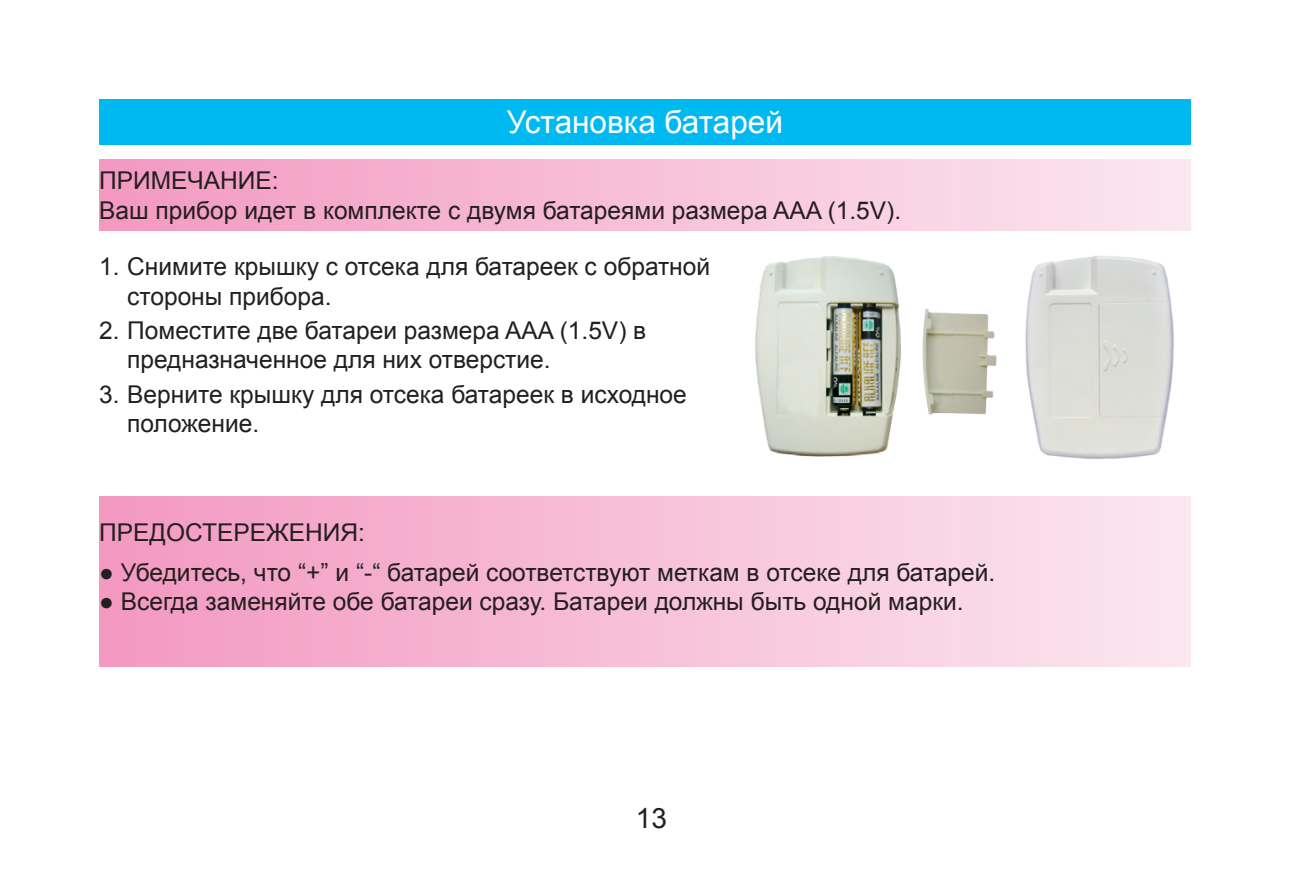
<style>
.page{position:relative;width:1290px;height:893px;background:#fff}
.page>*{position:absolute;margin:0;border:0;box-sizing:border-box;transform-origin:0 0}
.t1{font:31.5px "Arial";color:#fff}
.t2{font:28px "Arial";color:#231f20}
.t3{font:24.5px/29.4px "Arial";color:#231f20}
</style>
<div class="page">
<div style="left:99px;top:99px;width:1092px;height:46px;background:#00b9f1"></div>
<div style="left:99px;top:160px;width:1092px;height:71px;background:linear-gradient(to right,#f399c2,#fbe8ef)"></div>
<div style="left:99px;top:496px;width:1092px;height:171px;background:linear-gradient(to right,#f399c2,#fbe8ef)"></div>
<img style="left:755px;top:256px;width:242px;height:201px">
<img style="left:1025px;top:256px;width:149px;height:203px">
<p class="t1" style="left:507px;top:102px;width:278px">Установка батарей</p>
<p class="t3" style="left:99px;top:166px;width:181px">ПРИМЕЧАНИЕ:</p>
<p class="t3" style="left:99px;top:196px;width:803px">Ваш прибор идет в комплекте с двумя батареями размера AAA (1.5V).</p>
<p class="t3" style="left:127px;top:252px;width:584px;text-indent:-28px">1. Снимите крышку с отсека для батареек с обратной стороны прибора.</p>
<p class="t3" style="left:127px;top:316px;width:520px;text-indent:-28px">2. Поместите две батареи размера AAA (1.5V) в предназначенное для них отверстие.</p>
<p class="t3" style="left:127px;top:380px;width:561px;text-indent:-28px">3. Верните крышку для отсека батареек в исходное положение.</p>
<p class="t3" style="left:99px;top:518px;width:267px">ПРЕДОСТЕРЕЖЕНИЯ:</p>
<p class="t3" style="left:99px;top:557px;width:897px">● Убедитесь, что “+” и “-“ батарей соответствуют меткам в отсеке для батарей.</p>
<p class="t3" style="left:99px;top:587px;width:866px">● Всегда заменяйте обе батареи сразу. Батареи должны быть одной марки.</p>
<p class="t2" style="left:636px;top:800px;width:33px">13</p>
</div>
